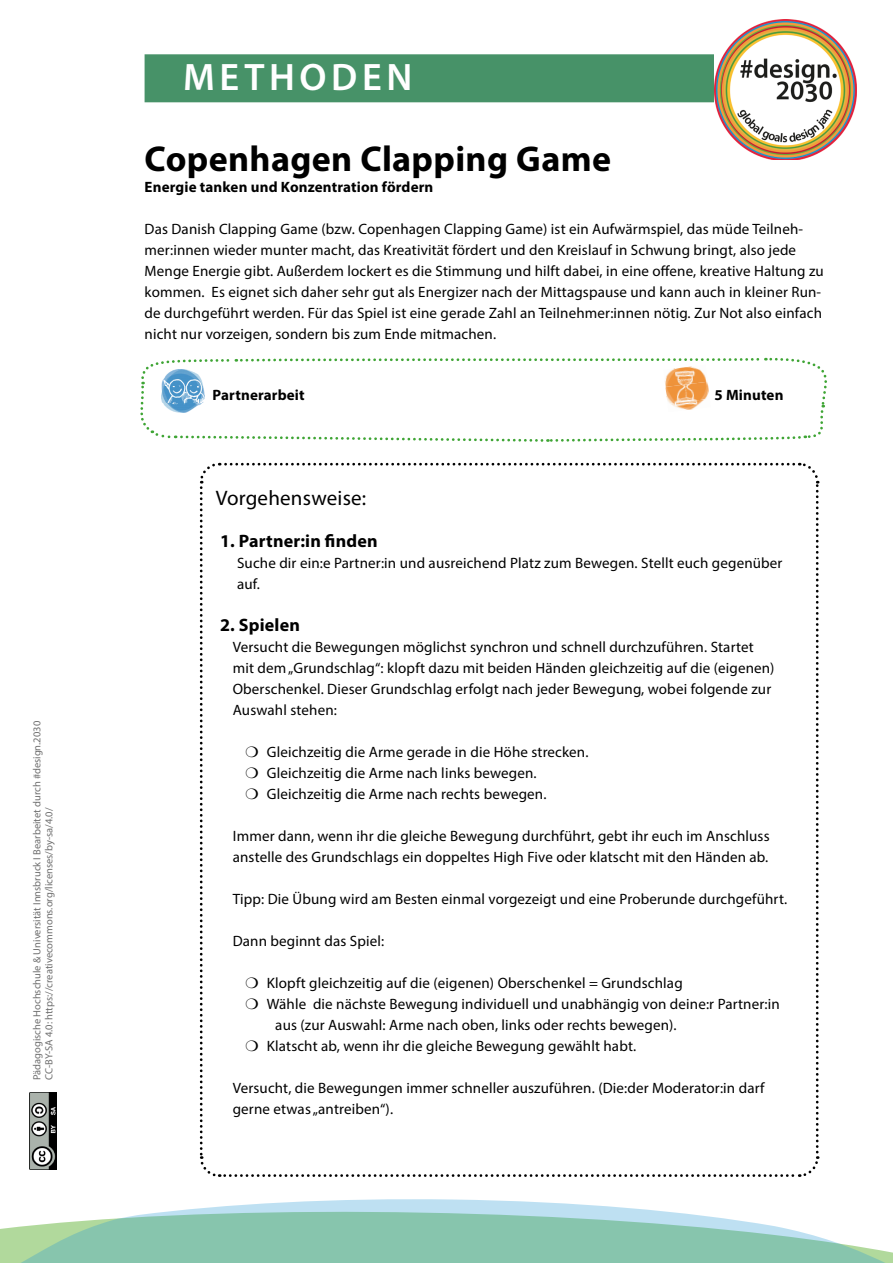
<style>
.page{position:relative;width:893px;height:1263px;background:#fff}
.page>*{position:absolute;margin:0;border:0;box-sizing:border-box;transform-origin:0 0}
.t1{font:600 38.4px "Myriad Pro";letter-spacing:.12em;color:#fff}
.t2{font:700 36px "Myriad Pro";letter-spacing:.01em;color:#000}
.t3{font:21px "Myriad Pro";letter-spacing:.01em;color:#000}
.t4{font:700 18px "Myriad Pro";letter-spacing:.01em;color:#000}
.t5{font:15px/21px "Myriad Pro";letter-spacing:.01em;color:#000}
.t6{font:700 15px "Myriad Pro";letter-spacing:.01em;color:#000}
.t7{font:10.5px/12px "Myriad Pro";color:#6f6f6f}
</style>
<div class="page">
<svg style="left:0;top:1227px;width:893px;height:36px"></svg>
<svg style="left:15px;top:1199px;width:873px;height:64px;fill:#87c5ad"></svg>
<img style="left:30px;top:1092px;width:27px;height:77px">
<div style="left:145px;top:54px;width:684px;height:48px;background:#479268"></div>
<svg style="left:140px;top:357px;width:687px;height:85px"></svg>
<svg style="left:199px;top:462px;width:621px;height:715px"></svg>
<img style="left:663px;top:365px;width:45px;height:22px">
<img style="left:665px;top:382px;width:45px;height:22px">
<img style="left:667px;top:399px;width:44px;height:13px">
<img style="left:162px;top:370px;width:42px;height:42px">
<img style="left:714px;top:19px;width:143px;height:141px">
<p class="t7" style="left:31px;top:1080px;width:361px;rotate:-90deg">Pädagogische Hochschule &amp; Universität Innsbruck I Bearbeitet durch #design.2030<br>CC-BY-SA 4.0: https://creativecommons.org/licenses/by-sa/4.0/</p>
<h1 class="t1" style="left:183px;top:53px;width:231px">METHODEN</h1>
<h2 class="t2" style="left:145px;top:135px;width:468px">Copenhagen Clapping Game</h2>
<p class="t6" style="left:145px;top:177px;width:290px">Energie tanken und Konzentration fördern</p>
<p class="t5" style="left:145px;top:218px;width:681px">Das Danish Clapping Game (bzw. Copenhagen Clapping Game) ist ein Aufwärmspiel, das müde Teilneh&shy;mer:innen wieder munter macht, das Kreativität fördert und den Kreislauf in Schwung bringt, also jede Menge Energie gibt. Außerdem lockert es die Stimmung und hilft dabei, in eine offene, kreative Haltung zu kommen. Es eignet sich daher sehr gut als Energizer nach der Mittagspause und kann auch in kleiner Run&shy;de durchgeführt werden. Für das Spiel ist eine gerade Zahl an Teilnehmer:innen nötig. Zur Not also einfach nicht nur vorzeigen, sondern bis zum Ende mitmachen.</p>
<p class="t6" style="left:213px;top:385px;width:94px">Partnerarbeit</p>
<p class="t6" style="left:714px;top:385px;width:71px">5 Minuten</p>
<h3 class="t3" style="left:216px;top:485px;width:152px">Vorgehensweise:</h3>
<p class="t4" style="left:220px;top:529px;width:159px">1. Partner:in finden</p>
<p class="t5" style="left:237px;top:552px;width:547px">Suche dir ein:e Partner:in und ausreichend Platz zum Bewegen. Stellt euch gegenüber auf.</p>
<p class="t4" style="left:220px;top:613px;width:81px">2. Spielen</p>
<p class="t5" style="left:233px;top:636px;width:543px">Versucht die Bewegungen möglichst synchron und schnell durchzuführen. Startet mit dem „Grundschlag“: klopft dazu mit beiden Händen gleichzeitig auf die (eigenen)<br>Oberschenkel. Dieser Grundschlag erfolgt nach jeder Bewegung, wobei folgende zur Auswahl stehen:</p>
<p class="t5" style="left:246px;top:741px;width:344px">❍ Gleichzeitig die Arme gerade in die Höhe strecken. ❍ Gleichzeitig die Arme nach links bewegen.<br>❍ Gleichzeitig die Arme nach rechts bewegen.</p>
<p class="t5" style="left:233px;top:825px;width:538px">Immer dann, wenn ihr die gleiche Bewegung durchführt, gebt ihr euch im Anschluss anstelle des Grundschlags ein doppeltes High Five oder klatscht mit den Händen ab.</p>
<p class="t5" style="left:233px;top:888px;width:556px">Tipp: Die Übung wird am Besten einmal vorgezeigt und eine Proberunde durchgeführt.</p>
<p class="t5" style="left:233px;top:930px;width:153px">Dann beginnt das Spiel:</p>
<p class="t5" style="left:246px;top:972px;width:439px">❍ Klopft gleichzeitig auf die (eigenen) Oberschenkel = Grundschlag</p>
<p class="t5" style="left:246px;top:993px;width:536px">❍ Wähle die nächste Bewegung individuell und unabhängig von deine:r Partner:in</p>
<p class="t5" style="left:275px;top:1014px;width:403px">aus (zur Auswahl: Arme nach oben, links oder rechts bewegen).</p>
<p class="t5" style="left:246px;top:1035px;width:392px">❍ Klatscht ab, wenn ihr die gleiche Bewegung gewählt habt.</p>
<p class="t5" style="left:233px;top:1077px;width:533px">Versucht, die Bewegungen immer schneller auszuführen. (Die:der Moderator:in darf gerne etwas „antreiben“).</p>
</div>
